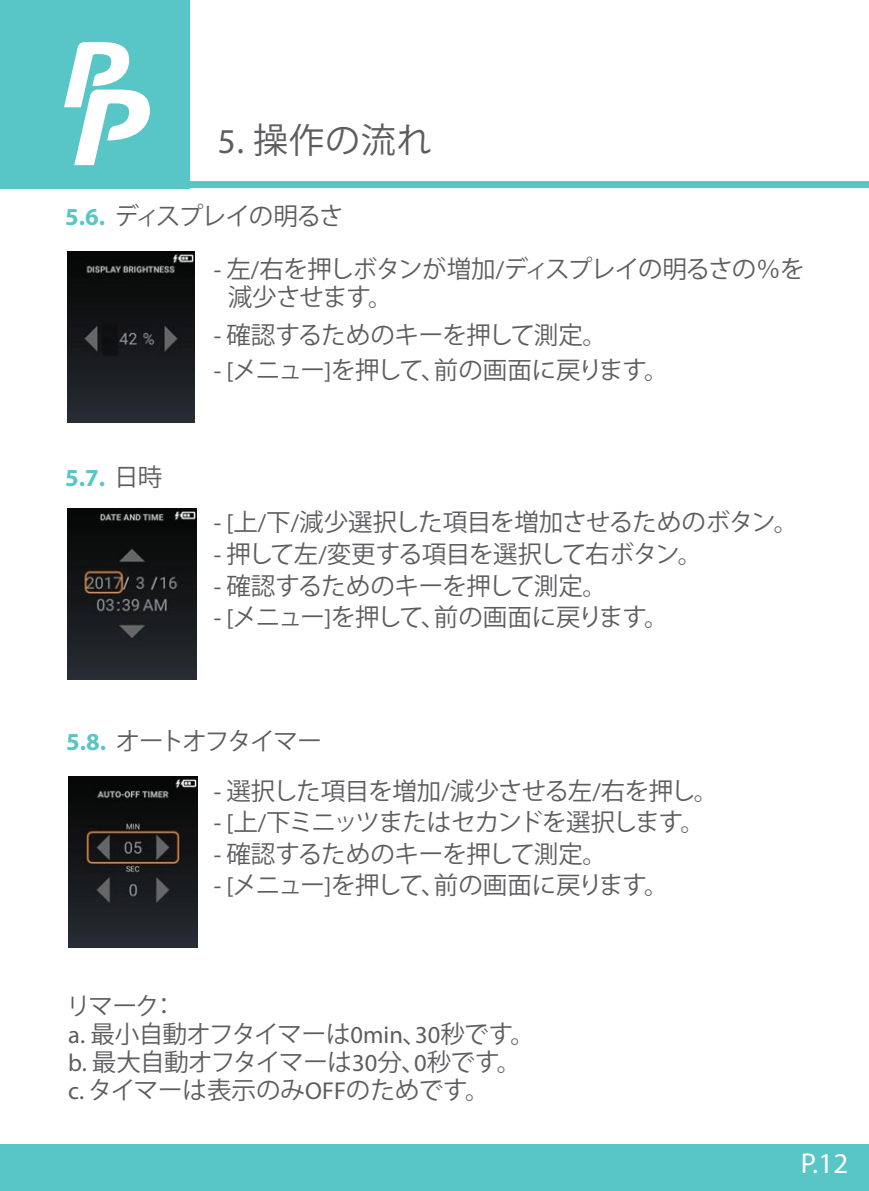
<style>
.page{position:relative;width:869px;height:1191px;background:#fff}
.page>*{position:absolute;margin:0;border:0;box-sizing:border-box;transform-origin:0 0}
.t1{font:35px "Koz Go Pr 6 N";letter-spacing:.025em;color:#5d5d60}
.t2{font:28.7px "Myriad Pro";color:#fff}
.t3{font:24.5px/28px "Koz Go Pr 6 N";letter-spacing:-.04em;color:#5d5d60}
.t4{font:24.5px/28px "Koz Go Pr 6 N";letter-spacing:-.02em;color:#5d5d60}
.t5{font:24.5px "Koz Go Pr 6 N";letter-spacing:-.07em;color:#5d5d60}
.t6{font:24.5px "Koz Go Pr 6 N";letter-spacing:-.08em;color:#5d5d60}
.t7{font:700 24.5px "Myriad Pro";color:#59c5c7}
.s1{font-family:"Myriad Pro"}
.s2{font-family:"Myriad Pro";font-weight:700;color:#59c5c7}
.s3{font-family:"Koz Go Pr 6 N";font-weight:400;color:#5d5d60}
</style>
<div class="page">
<div style="left:0;top:0;width:189px;height:188px;background:#58c5c7"></div>
<svg style="left:64px;top:42px;width:86px;height:123px"></svg>
<div style="left:189px;top:181px;width:679px;height:7px;background:#58c5c7"></div>
<div style="left:0;top:1144px;width:868px;height:47px;background:#58c5c7"></div>
<img style="left:67px;top:251px;width:127px;height:172px">
<img style="left:67px;top:509px;width:129px;height:171px">
<img style="left:68px;top:776px;width:129px;height:171px">
<h1 class="t1" style="left:218px;top:120px;width:215px"><span class="s1">5.</span> 操作の流れ</h1>
<p class="t5" style="left:65px;top:202px;width:280px"><span class="s2">5.6.</span> ディスプレイの明るさ</p>
<p class="t3" style="left:227px;top:255px;width:578px;text-indent:-14px"><span class="s1">-</span> 左<span class="s1">/</span>右を押しボタンが増加<span class="s1">/</span>ディスプレイの明るさの％を減少させます。</p>
<p class="t4" style="left:213px;top:322px;width:394px"><span class="s1">-</span> 確認するためのキーを押して測定。</p>
<p class="t3" style="left:213px;top:357px;width:456px"><span class="s1">- [</span>メニュー<span class="s1">]</span>を押して、前の画面に戻ります。</p>
<p class="t7" style="left:65px;top:464px;width:98px">5.7. <span class="s3">日時</span></p>
<p class="t4" style="left:213px;top:509px;width:586px"><span class="s1">- [</span>上<span class="s1">/</span>下<span class="s1">/</span>減少選択した項目を増加させるためのボタン。</p>
<p class="t3" style="left:213px;top:540px;width:490px"><span class="s1">-</span> 押して左<span class="s1">/</span>変更する項目を選択して右ボタン。</p>
<p class="t4" style="left:213px;top:572px;width:394px"><span class="s1">-</span> 確認するためのキーを押して測定。</p>
<p class="t3" style="left:213px;top:603px;width:456px"><span class="s1">- [</span>メニュー<span class="s1">]</span>を押して、前の画面に戻ります。</p>
<p class="t6" style="left:66px;top:727px;width:257px"><span class="s2">5.8.</span> オートオフタイマー</p>
<p class="t3" style="left:213px;top:777px;width:506px"><span class="s1">-</span> 選択した項目を増加<span class="s1">/</span>減少させる左<span class="s1">/</span>右を押し。</p>
<p class="t3" style="left:213px;top:808px;width:492px"><span class="s1">- [</span>上<span class="s1">/</span>下ミニッツまたはセカンドを選択します。</p>
<p class="t4" style="left:213px;top:840px;width:394px"><span class="s1">-</span> 確認するためのキーを押して測定。</p>
<p class="t3" style="left:213px;top:871px;width:456px"><span class="s1">- [</span>メニュー<span class="s1">]</span>を押して、前の画面に戻ります。</p>
<p class="t4" style="left:66px;top:992px;width:470px">リマーク：<br><span class="s1">a.</span> 最小自動オフタイマーは<span class="s1">0min</span>、<span class="s1">30</span>秒です。<span class="s1">b.</span> 最大自動オフタイマーは<span class="s1">30</span>分、<span class="s1">0</span>秒です。<span class="s1">c.</span> タイマーは表示のみ<span class="s1">OFF</span>のためです。</p>
<p class="t2" style="left:800px;top:1145px;width:49px">P.12</p>
</div>
